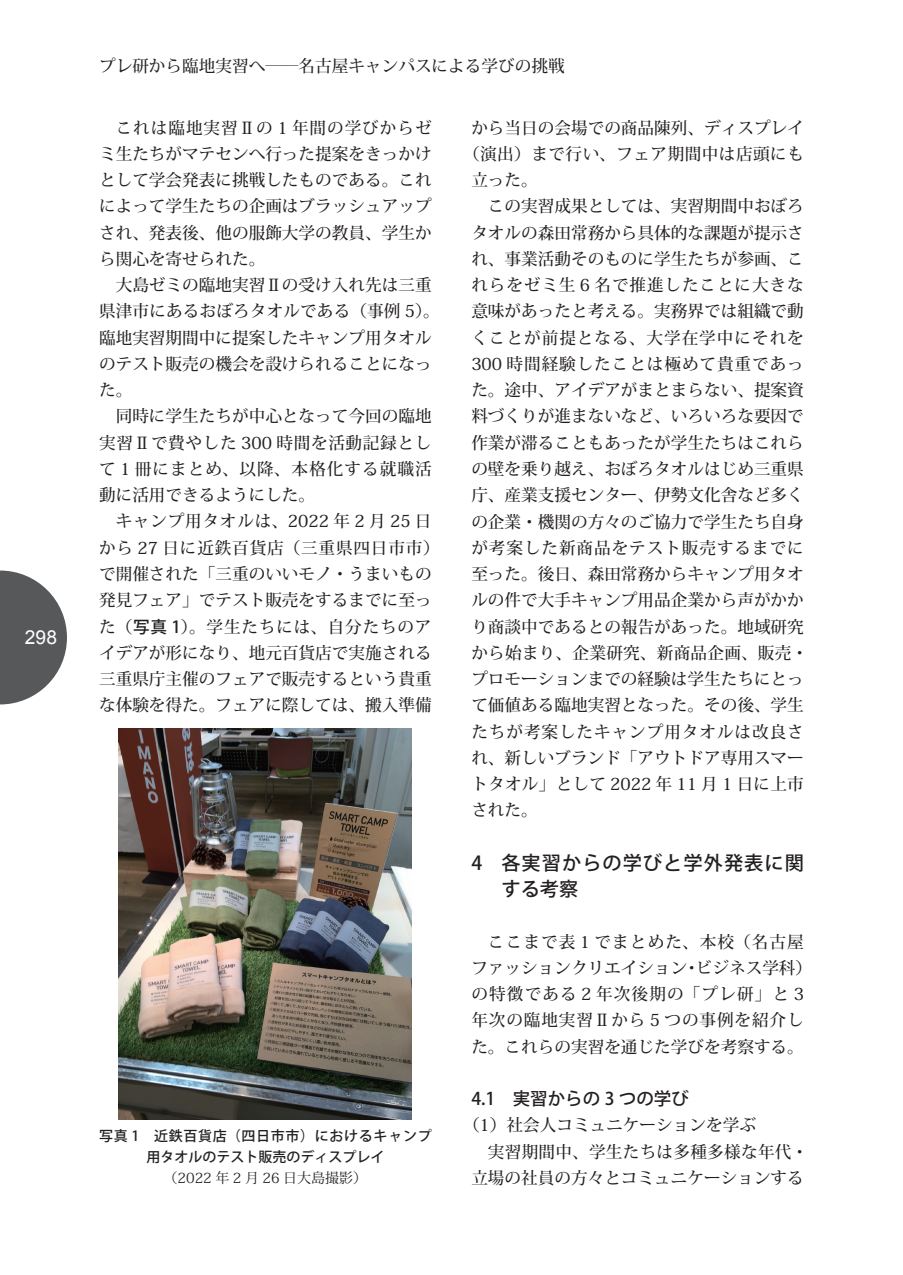
<style>
.page{position:relative;width:903px;height:1275px;background:#fff}
.page>*{position:absolute;margin:0;border:0;box-sizing:border-box;transform-origin:0 0}
.t1{font:500 19.25px/26.2px "Koz Go Pr 6 N";letter-spacing:.05em;color:#231f20}
.t2{font:19.25px "Arial";color:#fff}
.t3{font:500 17.5px "Koz Go Pr 6 N";color:#231f20}
.t4{font:500 16.62px/26.2px "Koz Min Pr 6 N";color:#231f20;text-align:justify}
.t5{font:500 16.62px/26.2px "Koz Min Pr 6 N";letter-spacing:.055em;color:#231f20;text-align:center}
.t6{font:500 16.62px "Koz Min Pr 6 N";letter-spacing:.03em;color:#231f20}
.t7{font:500 16.62px "Koz Min Pr 6 N";letter-spacing:.06em;color:#231f20}
.t8{font:500 14px/21px "Koz Go Pr 6 N";color:#231f20;text-align:center}
.t9{font:14px "Koz Min Pr 6 N";color:#231f20}
.s1{font-family:"Koz Go Pr 6 N"}
</style>
<div class="page">
<svg style="left:0;top:570px;width:67px;height:134px"></svg>
<img style="left:119px;top:729px;width:293px;height:390px">
<p class="t2" style="left:25px;top:625px;width:34px">298</p>
<p class="t4" style="left:99px;top:54px;width:467px">プレ研から臨地実習へ――名古屋キャンパスによる学びの挑戦</p>
<p class="t4" style="left:99px;top:115px;width:334px;text-indent:17px">これは臨地実習Ⅱの 1 年間の学びからゼミ生たちがマテセンへ行った提案をきっかけとして学会発表に挑戦したものである。これによって学生たちの企画はブラッシュアップされ、発表後、他の服飾大学の教員、学生から関心を寄せられた。</p>
<p class="t4" style="left:99px;top:272px;width:342px;text-align:left;text-indent:17px">大島ゼミの臨地実習Ⅱの受け入れ先は三重県津市にあるおぼろタオルである（事例 5）。臨地実習期間中に提案したキャンプ用タオルのテスト販売の機会を設けられることになった。</p>
<p class="t4" style="left:99px;top:404px;width:334px;text-indent:17px">同時に学生たちが中心となって今回の臨地実習Ⅱで費やした 300 時間を活動記録として 1 冊にまとめ、以降、本格化する就職活動に活用できるようにした。</p>
<p class="t4" style="left:99px;top:509px;width:342px;text-align:center">キャンプ用タオルは、2022 年 2 月 25 日<br>から 27 日に近鉄百貨店（三重県四日市市）で開催された「三重のいいモノ・うまいもの発見フェア」でテスト販売をするまでに至った（<span class="s1">写真 1</span>）。学生たちには、自分たちのアイデアが形になり、地元百貨店で実施される三重県庁主催のフェアで販売するという貴重な体験を得た。フェアに際しては、搬入準備</p>
<p class="t8" style="left:99px;top:1126px;width:334px">写真 1　近鉄百貨店（四日市市）におけるキャンプ用タオルのテスト販売のディスプレイ</p>
<p class="t9" style="left:163px;top:1170px;width:205px">（2022 年 2 月 26 日大島撮影）</p>
<p class="t4" style="left:471px;top:115px;width:334px">から当日の会場での商品陳列、ディスプレイ</p>
<p class="t6" style="left:463px;top:144px;width:342px">（演出）まで行い、フェア期間中は店頭にも</p>
<p class="t4" style="left:471px;top:167px;width:68px">立った。</p>
<p class="t4" style="left:488px;top:194px;width:317px">この実習成果としては、実習期間中おぼろ</p>
<p class="t4" style="left:471px;top:220px;width:334px">タオルの森田常務から具体的な課題が提示さ</p>
<p class="t4" style="left:471px;top:246px;width:334px">れ、事業活動そのものに学生たちが参画、こ</p>
<p class="t5" style="left:471px;top:272px;width:334px">れらをゼミ生 6 名で推進したことに大きな</p>
<p class="t4" style="left:471px;top:299px;width:334px">意味があったと考える。実務界では組織で動</p>
<p class="t7" style="left:471px;top:328px;width:334px">くことが前提となる、大学在学中にそれを</p>
<p class="t5" style="left:471px;top:351px;width:334px">300 時間経験したことは極めて貴重であっ</p>
<p class="t4" style="left:471px;top:377px;width:334px">た。途中、アイデアがまとまらない、提案資</p>
<p class="t4" style="left:471px;top:404px;width:334px">料づくりが進まないなど、いろいろな要因で</p>
<p class="t4" style="left:471px;top:430px;width:334px">作業が滞ることもあったが学生たちはこれら</p>
<p class="t4" style="left:471px;top:456px;width:334px">の壁を乗り越え、おぼろタオルはじめ三重県</p>
<p class="t4" style="left:471px;top:482px;width:334px">庁、産業支援センター、伊勢文化舎など多く</p>
<p class="t4" style="left:471px;top:509px;width:334px">の企業・機関の方々のご協力で学生たち自身</p>
<p class="t5" style="left:471px;top:535px;width:334px">が考案した新商品をテスト販売するまでに</p>
<p class="t4" style="left:471px;top:561px;width:334px">至った。後日、森田常務からキャンプ用タオ</p>
<p class="t4" style="left:471px;top:587px;width:334px">ルの件で大手キャンプ用品企業から声がかか</p>
<p class="t4" style="left:471px;top:614px;width:334px">り商談中であるとの報告があった。地域研究</p>
<p class="t4" style="left:471px;top:640px;width:338px">から始まり、企業研究、新商品企画、販売・</p>
<p class="t4" style="left:471px;top:666px;width:334px">プロモーションまでの経験は学生たちにとっ</p>
<p class="t4" style="left:471px;top:692px;width:334px">て価値ある臨地実習となった。その後、学生</p>
<p class="t5" style="left:471px;top:719px;width:334px">たちが考案したキャンプ用タオルは改良さ</p>
<p class="t4" style="left:471px;top:745px;width:334px">れ、新しいブランド「アウトドア専用スマー</p>
<p class="t4" style="left:471px;top:771px;width:334px">トタオル」として 2022 年 11 月 1 日に上市</p>
<p class="t4" style="left:471px;top:797px;width:68px">された。</p>
<p class="t1" style="left:501px;top:850px;width:304px;text-indent:-30px">4　各実習からの学びと学外発表に関する考察</p>
<p class="t5" style="left:471px;top:929px;width:342px">ここまで表 1 でまとめた、本校（名古屋<br>ファッションクリエイション・ビジネス学科）の特徴である 2 年次後期の「プレ研」と 3年次の臨地実習Ⅱから 5 つの事例を紹介した。これらの実習を通じた学びを考察する。</p>
<p class="t3" style="left:471px;top:1089px;width:219px">4.1　実習からの 3 つの学び</p>
<p class="t4" style="left:463px;top:1112px;width:294px">（1）社会人コミュニケーションを学ぶ</p>
<p class="t4" style="left:488px;top:1139px;width:322px">実習期間中、学生たちは多種多様な年代・</p>
<p class="t4" style="left:471px;top:1165px;width:334px">立場の社員の方々とコミュニケーションする</p>
</div>
